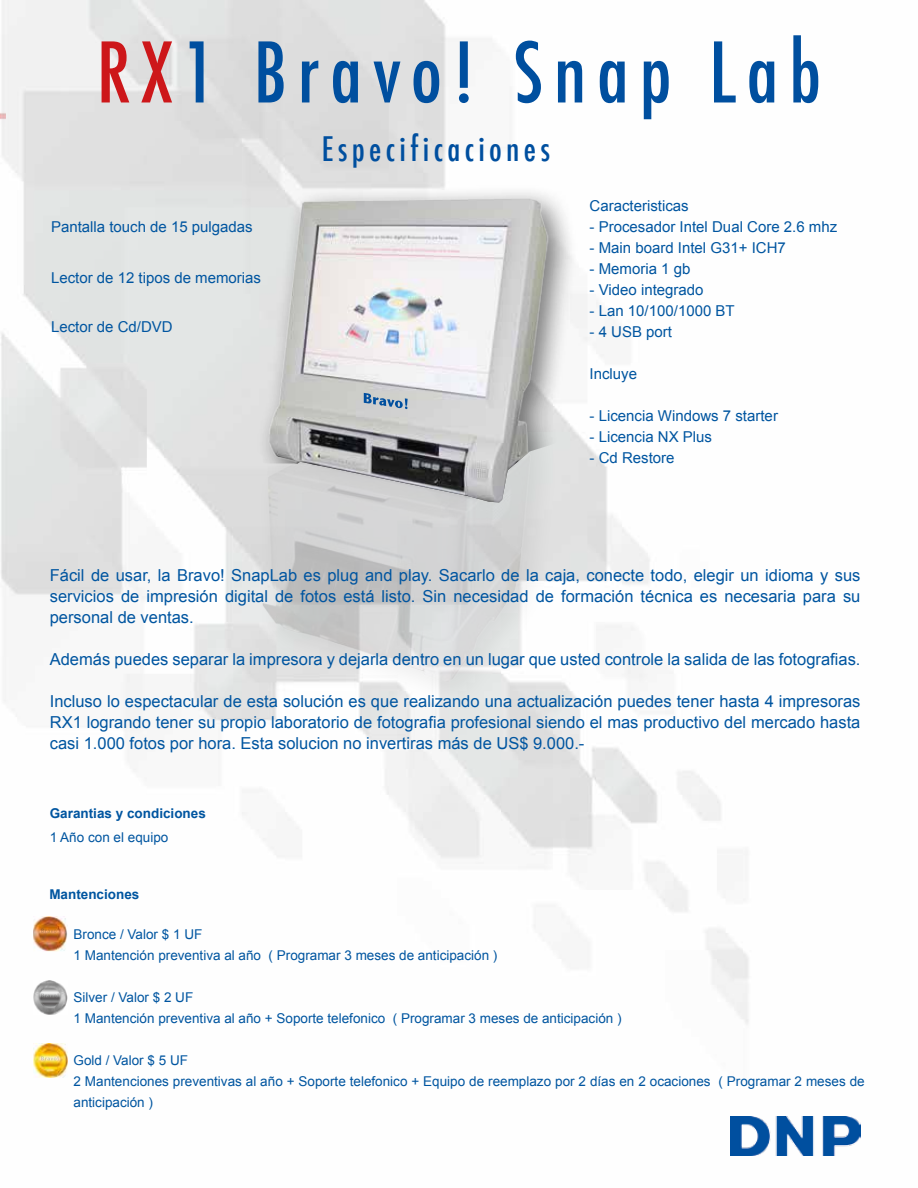
<style>
.page{position:relative;width:918px;height:1188px;background:#fff}
.page>*{position:absolute;margin:0;border:0;box-sizing:border-box;transform-origin:0 0}
.t1{font:500 condensed 81px "Futura";letter-spacing:.13em;color:#004f9f}
.t2{font:500 condensed 33px "Futura";letter-spacing:.13em;color:#004f9f}
.t3{font:16.5px/21px "Arial";color:#0055a0;text-align:justify}
.t4{font:15px "Arial";color:#0055a0}
.t5{font:13.5px/21px "Arial";color:#0055a0}
.t6{font:700 13.5px "Arial";color:#0055a0}
.s1{color:#cd171a}
</style>
<div class="page">
<img style="left:0;top:0;width:850px;height:1117px">
<img style="left:730px;top:1117px;width:131px;height:39px">
<div style="left:250px;top:183px;width:329px;height:530px;background:#000;opacity:.48"></div>
<img style="left:200px;top:175px;width:356px;height:522px">
<div style="left:250px;top:183px;width:329px;height:319px;background:#000;opacity:.48"></div>
<img style="left:234px;top:176px;width:322px;height:326px">
<svg style="left:364px;top:392px;width:44px;height:17px"></svg>
<img style="left:33px;top:917px;width:34px;height:34px">
<svg style="left:41px;top:928px;width:18px;height:5px"></svg>
<img style="left:33px;top:981px;width:34px;height:34px">
<svg style="left:41px;top:993px;width:18px;height:5px"></svg>
<img style="left:33px;top:1044px;width:34px;height:34px">
<svg style="left:41px;top:1056px;width:18px;height:4px"></svg>
<h1 class="t1" style="left:97px;top:21px;width:726px"><span class="s1">RX</span>1 Bravo! Snap Lab</h1>
<p class="t4" style="left:51px;top:217px;width:203px">Pantalla touch de 15 pulgadas</p>
<p class="t4" style="left:51px;top:268px;width:212px">Lector de 12 tipos de memorias</p>
<p class="t4" style="left:51px;top:317px;width:123px">Lector de Cd/DVD</p>
<h2 class="t2" style="left:322px;top:127px;width:230px">Especificaciones</h2>
<p class="t4" style="left:590px;top:196px;width:101px">Caracteristicas</p>
<p class="t4" style="left:590px;top:217px;width:249px">- Procesador Intel Dual Core 2.6 mhz</p>
<p class="t4" style="left:590px;top:238px;width:198px">- Main board Intel G31+ ICH7</p>
<p class="t4" style="left:590px;top:259px;width:102px">- Memoria 1 gb</p>
<p class="t4" style="left:590px;top:280px;width:115px">- Video integrado</p>
<p class="t4" style="left:590px;top:301px;width:147px">- Lan 10/100/1000 BT</p>
<p class="t4" style="left:590px;top:322px;width:84px">- 4 USB port</p>
<p class="t4" style="left:590px;top:364px;width:49px">Incluye</p>
<p class="t4" style="left:590px;top:406px;width:190px">- Licencia Windows 7 starter</p>
<p class="t4" style="left:590px;top:427px;width:124px">- Licencia NX Plus</p>
<p class="t4" style="left:590px;top:448px;width:87px">- Cd Restore</p>
<p class="t3" style="left:50px;top:565px;width:812px">Fácil de usar, la Bravo! SnapLab es plug and play. Sacarlo de la caja, conecte todo, elegir un idioma y sus servicios de impresión digital de fotos está listo. Sin necesidad de formación técnica es necesaria para su personal de ventas.</p>
<p class="t3" style="left:50px;top:649px;width:812px">Además puedes separar la impresora y dejarla dentro en un lugar que usted controle la salida de las fotografias.</p>
<p class="t3" style="left:50px;top:691px;width:812px">Incluso lo espectacular de esta solución es que realizando una actualización puedes tener hasta 4 impresoras RX1 logrando tener su propio laboratorio de fotografia profesional siendo el mas productivo del mercado hasta casi 1.000 fotos por hora. Esta solucion no invertiras más de US$ 9.000.-</p>
<p class="t6" style="left:50px;top:804px;width:158px">Garantias y condiciones</p>
<p class="t5" style="left:50px;top:826px;width:120px">1 Año con el equipo</p>
<p class="t6" style="left:49px;top:885px;width:92px">Mantenciones</p>
<p class="t5" style="left:74px;top:923px;width:425px">Bronce / Valor $ 1 UF<br>1 Mantención preventiva al año ( Programar 3 meses de anticipación )</p>
<p class="t5" style="left:74px;top:986px;width:550px">Silver / Valor $ 2 UF<br>1 Mantención preventiva al año + Soporte telefonico ( Programar 3 meses de anticipación )</p>
<p class="t5" style="left:74px;top:1049px;width:793px">Gold / Valor $ 5 UF<br>2 Mantenciones preventivas al año + Soporte telefonico + Equipo de reemplazo por 2 días en 2 ocaciones ( Programar 2 meses de anticipación )</p>
</div>
